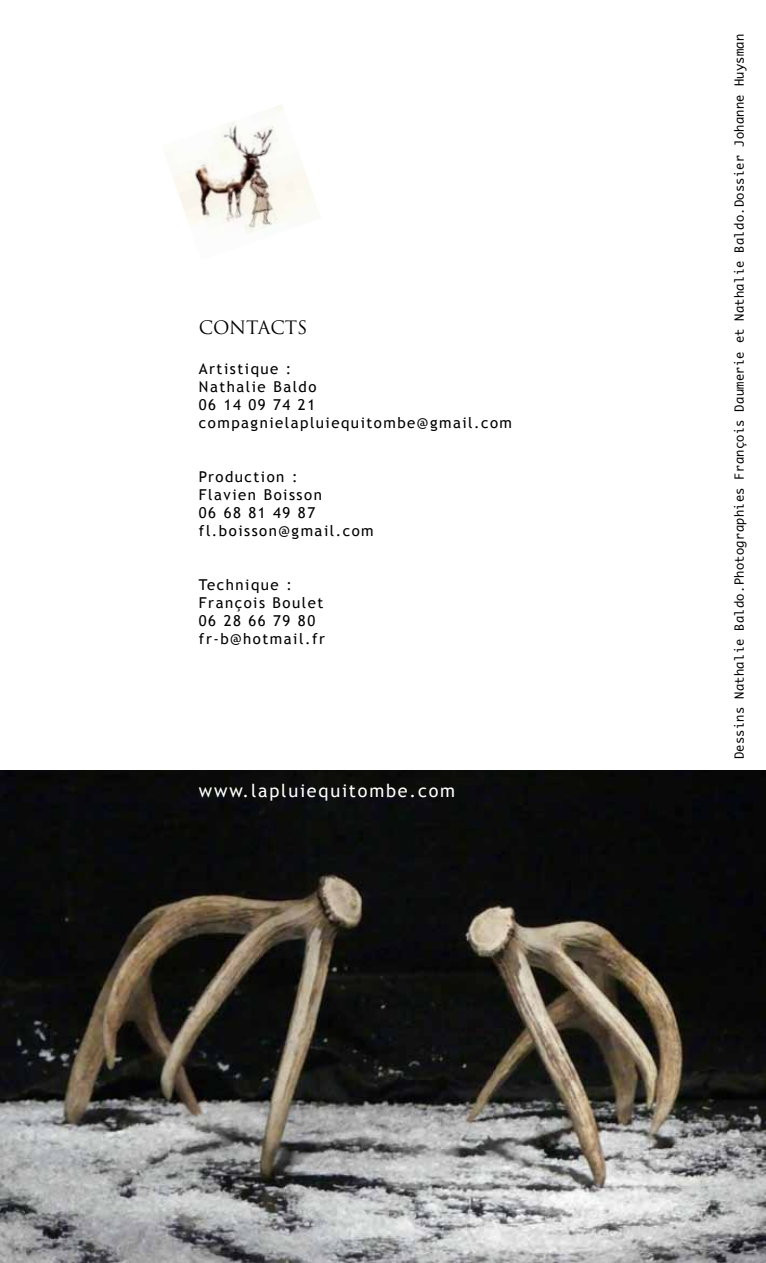
<style>
.page{position:relative;width:766px;height:1263px;background:#fff}
.page>*{position:absolute;margin:0;border:0;box-sizing:border-box;transform-origin:0 0}
.t1{font:18px "Trebuchet MS";letter-spacing:.1em;color:#fff}
.t2{font:18px "Trajan Pro";letter-spacing:-.01em;color:#000}
.t3{font:15px/18px "Trebuchet MS";letter-spacing:.1em;color:#000}
.t4{font:12px "Monaco";letter-spacing:.03em;color:#000}
</style>
<div class="page">
<img style="left:173px;top:104px;width:142px;height:130px">
<img style="left:0;top:770px;width:765px;height:493px">
<p class="t2" style="left:199px;top:316px;width:110px">CONTACTS</p>
<p class="t3" style="left:199px;top:360px;width:314px">Artistique :<br>Nathalie Baldo<br>06 14 09 74 21 compagnielapluiequitombe@gmail.com</p>
<p class="t3" style="left:199px;top:468px;width:176px">Production :<br>Flavien Boisson<br>06 68 81 49 87 fl.boisson@gmail.com</p>
<p class="t3" style="left:199px;top:576px;width:127px">Technique :<br>François Boulet<br>06 28 66 79 80 fr-b@hotmail.fr</p>
<p class="t1" style="left:199px;top:780px;width:258px">www.lapluiequitombe.com</p>
<p class="t4" style="left:729px;top:759px;width:727px;rotate:-90deg">Dessins Nathalie Baldo.Photographies François Daumerie et Nathalie Baldo.Dossier Johanne Huysman</p>
</div>
